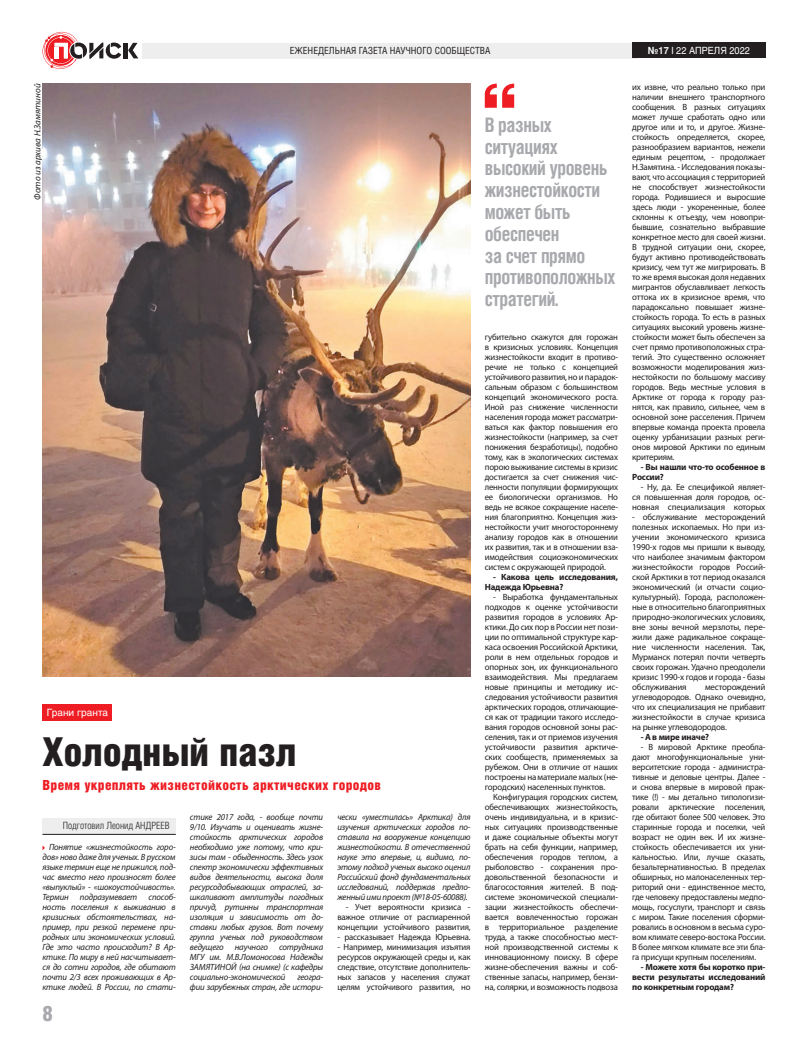
<style>
.page{position:relative;width:808px;height:1049px;background:#fff}
.page>*{position:absolute;margin:0;border:0;box-sizing:border-box;transform-origin:0 0}
.t1{font:40px "Helios Cond Black C";letter-spacing:-.01em;color:#231f20}
.t2{font:21.1px "Helios Cond Black C";color:#a8a9ad}
.t3{font:700 20px/21.8px "Helios Cond C";letter-spacing:-.02em;color:#a8a9ad;scale:.93 1}
.t4{font:14px "Helios Cond Black C";letter-spacing:.02em;color:#ee1d23}
.t5{font:10px "Helios Cond Light C";color:#231f20}
.t6{font:10px "Helios C";color:#fff}
.t7{font:9.8px "Helios Cond C";color:#231f20}
.t8{font:9.8px "Helios C";color:#fff;scale:.93 1}
.t9{font:9px/10px "Myriad Pro";letter-spacing:-.02em;color:#231f20;text-align:justify}
.t10{font:italic 9px/10px "Myriad Pro";letter-spacing:-.02em;color:#231f20;text-align:justify}
.t11{font:700 9px/10px "Myriad Pro";letter-spacing:-.02em;color:#231f20}
.t12{font:italic 9px "Myriad Pro";color:#231f20}
.s1{font-weight:700}
.s2{font-weight:700;color:#f2f3f4}
</style>
<div class="page">
<hr style="left:124px;top:43px;width:4px;height:15px;background:#231f20">
<svg style="left:128px;top:43px;width:10px;height:15px"></svg>
<svg style="left:43px;top:32px;width:78px;height:37px"></svg>
<div style="left:142px;top:43px;width:496px;height:16px;background:#eeeeef"></div>
<div style="left:632px;top:43px;width:133px;height:15px;background:#231f20"></div>
<svg style="left:485px;top:84px;width:29px;height:24px"></svg>
<div style="left:43px;top:705px;width:69px;height:16px;background:#ee1d23"></div>
<div style="left:43px;top:818px;width:133px;height:16px;background:#eeeeef"></div>
<hr style="left:43px;top:834px;width:133px;height:1px;background:#231f20">
<img style="left:43px;top:84px;width:427px;height:593px">
<p class="t7" style="left:290px;top:45px;width:202px">ЕЖЕНЕДЕЛЬНАЯ ГАЗЕТА НАУЧНОГО СООБЩЕСТВА</p>
<p class="t8" style="left:648px;top:44px;width:111px"><span class="s1">№</span><span class="s2">17</span> I 22 АПРЕЛЯ 2022</p>
<p class="t12" style="left:32px;top:200px;width:118px;rotate:-90deg">Фото из архива Н.Замятиной</p>
<p class="t6" style="left:47px;top:706px;width:63px">Грани гранта</p>
<h1 class="t1" style="left:43px;top:729px;width:256px">Холодный пазл</h1>
<h3 class="t4" style="left:43px;top:777px;width:340px">Время укреплять жизнестойкость арктических городов</h3>
<p class="t5" style="left:63px;top:820px;width:108px">Подготовил Леонид АНДРЕЕВ</p>
<p class="t10" style="left:337px;top:812px;width:135px">чески «уместилась» Арктика) для изучения арктических городов по&shy;ставила на вооружение концепцию жизнестойкости. В отечественной науке это впервые, и, видимо, по&shy;этому подход ученых высоко оценил Российский фонд фундаментальных исследований, поддержав предло&shy;женный ими проект (№18-05-60088).</p>
<p class="t9" style="left:337px;top:902px;width:135px;text-indent:9px">- Учет вероятности кризиса - важное отличие от распиаренной концепции устойчивого развития,</p>
<p class="t9" style="left:337px;top:932px;width:135px">- рассказывает Надежда Юрьевна.</p>
<p class="t9" style="left:337px;top:942px;width:135px">- Например, минимизация изъятия ресурсов окружающей среды и, как следствие, отсутствие дополнитель&shy;ных запасов у населения служат целям устойчивого развития, но</p>
<p class="t10" style="left:190px;top:812px;width:135px">стике 2017 года, - вообще почти 9/10. Изучать и оценивать жизне&shy;стойкость арктических городов необходимо уже потому, что кри&shy;зисы там - обыденность. Здесь узок спектр экономически эффективных видов деятельности, высока доля ресурсодобывающих отраслей, за&shy;шкаливают амплитуды погодных причуд, рутинны транспортная изоляция и зависимость от до&shy;ставки любых грузов. Вот почему группа ученых под руководством ведущего научного сотрудника МГУ им. М.В.Ломоносова Надежды ЗАМЯТИНОЙ (на снимке) (с кафедры социально-экономической</p>
<p class="t10" style="left:43px;top:842px;width:135px;text-indent:7px">Понятие «жизнестойкость горо&shy;дов» ново даже для ученых. В русском языке термин еще не прижился, под&shy;час вместо него произносят более «выпуклый» - «шокоустойчивость».<br>Термин подразумевает способ&shy;ность поселения к выживанию в кризисных обстоятельствах, на&shy;пример, при резкой перемене при&shy;родных или экономических условий.<br>Где это часто происходит? В Ар&shy;ктике. По миру в ней насчитывает&shy;ся до сотни городов, где обитают почти 2/3 всех проживающих в Ар&shy;ктике людей. В России, по стати-</p>
<p class="t10" style="left:190px;top:972px;width:135px;text-align:right">геогра-<br>фии зарубежных стран, где истори-</p>
<h2 class="t2" style="left:43px;top:1001px;width:12px">8</h2>
<h3 class="t3" style="left:485px;top:113px;width:142px">В разных ситуациях высокий уровень жизнестойкости может быть обеспечен<br>за счет прямо противоположных стратегий.</h3>
<p class="t9" style="left:485px;top:332px;width:135px">губительно скажутся для горожан в кризисных условиях. Концепция жизнестойкости входит в противо&shy;речие не только с концепцией устойчивого развития, но и парадок&shy;сальным образом с большинством концепций экономического роста.<br>Иной раз снижение численности населения города может рассматри&shy;ваться как фактор повышения его жизнестойкости (например, за счет понижения безработицы), подобно тому, как в экологических системах порою выживание системы в кризис достигается за счет снижения чис&shy;ленности популяции формирующих ее биологически организмов. Но ведь не всякое сокращение населе&shy;ния благоприятно. Концепция жиз&shy;нестойкости учит многостороннему анализу городов как в отношении их развития, так и в отношении вза&shy;имодействия социоэкономических систем с окружающей природой.</p>
<p class="t11" style="left:485px;top:572px;width:135px;text-indent:9px">- Какова цель исследования,<br>Надежда Юрьевна?</p>
<p class="t9" style="left:485px;top:592px;width:135px;text-indent:9px">- Выработка фундаментальных подходов к оценке устойчивости развития городов в условиях Ар&shy;ктики. До сих пор в России нет пози&shy;ции по оптимальной структуре кар&shy;каса освоения Российской Арктики, роли в нем отдельных городов и опорных зон, их функционального взаимодействия. Мы предлагаем новые принципы и методику ис&shy;следования устойчивости развития арктических городов, отличающие&shy;ся как от традиции такого исследо&shy;вания городов основной зоны рас&shy;селения, так и от приемов изучения устойчивости развития арктиче&shy;ских сообществ, применяемых за рубежом. Они в отличие от наших построены на материале малых (не&shy;городских) населенных пунктов.</p>
<p class="t9" style="left:485px;top:792px;width:135px;text-indent:9px">Конфигурация городских систем, обеспечивающих жизнестойкость, очень индивидуальна, и в кризис&shy;ных ситуациях производственные и даже социальные объекты могут брать на себя функции, например, обеспечения городов теплом, а рыболовство - сохранения про&shy;довольственной безопасности и благосостояния жителей. В под&shy;системе экономической специали&shy;зации жизнестойкость обеспечи&shy;вается вовлеченностью горожан в территориальное разделение труда, а также способностью мест&shy;ной производственной системы к инновационному поиску. В сфере жизне-обеспечения важны и соб&shy;ственные запасы, например, бензи&shy;на, солярки, и возможность подвоза</p>
<p class="t9" style="left:632px;top:82px;width:135px">их извне, что реально только при наличии внешнего транспортного сообщения. В разных ситуациях может лучше сработать одно или другое или и то, и другое. Жизне&shy;стойкость определяется, скорее, разнообразием вариантов, нежели единым рецептом, - продолжает Н.Замятина. - Исследования показы&shy;вают, что ассоциация с территорией не способствует жизнестойкости города. Родившиеся и выросшие здесь люди - укорененные, более склонны к отъезду, чем новопри&shy;бывшие, сознательно выбравшие конкретное место для своей жизни.<br>В трудной ситуации они, скорее, будут активно противодействовать кризису, чем тут же мигрировать. В то же время высокая доля недавних мигрантов обуславливает легкость оттока их в кризисное время, что парадоксально повышает жизне&shy;стойкость города. То есть в разных ситуациях высокий уровень жизне&shy;стойкости может быть обеспечен за счет прямо противоположных стра&shy;тегий. Это существенно осложняет возможности моделирования жиз&shy;нестойкости по большому массиву городов. Ведь местные условия в Арктике от города к городу раз&shy;нятся, как правило, сильнее, чем в основной зоне расселения. Причем впервые команда проекта провела оценку урбанизации разных реги&shy;онов мировой Арктики по единым критериям.</p>
<p class="t11" style="left:632px;top:462px;width:135px;text-indent:9px">- Вы нашли что-то особенное в<br>России?</p>
<p class="t9" style="left:632px;top:482px;width:135px;text-indent:9px">- Ну, да. Ее спецификой являет&shy;ся повышенная доля городов, ос&shy;новная специализация которых</p>
<p class="t9" style="left:632px;top:512px;width:135px">- обслуживание месторождений полезных ископаемых. Но при из&shy;учении экономического кризиса 1990-х годов мы пришли к выводу, что наиболее значимым фактором жизнестойкости городов Россий&shy;ской Арктики в тот период оказался экономический (и отчасти социо&shy;культурный). Города, расположен&shy;ные в относительно благоприятных природно-экологических условиях, вне зоны вечной мерзлоты, пере&shy;жили даже радикальное сокраще&shy;ние численности населения. Так, Мурманск потерял почти четверть своих горожан. Удачно преодолели кризис 1990-х годов и города - базы обслуживания</p>
<p class="t9" style="left:632px;top:682px;width:135px;text-indent:73px">месторождений углеводородов. Однако очевидно, что их специализация не прибавит жизнестойкости в случае кризиса на рынке углеводородов.</p>
<p class="t11" style="left:641px;top:732px;width:70px">- А в мире иначе?</p>
<p class="t9" style="left:632px;top:742px;width:135px;text-indent:9px">- В мировой Арктике преобла&shy;дают многофункциональные уни&shy;верситетские города - администра&shy;тивные и деловые центры. Далее - и снова впервые в мировой прак&shy;тике (!) - мы детально типологизи&shy;ровали арктические поселения, где обитают более 500 человек. Это старинные города и поселки, чей возраст не один век. И их жизне&shy;стойкость обеспечивается их уни&shy;кальностью. Или, лучше сказать, безальтернативностью. В пределах обширных, но малонаселенных тер&shy;риторий они - единственное место, где человеку предоставлены медпо&shy;мощь, госуслуги, транспорт и связь с миром. Такие поселения сформи&shy;ровались в основном в весьма суро&shy;вом климате северо-востока России.<br>В более мягком климате все эти бла&shy;га присущи крупным поселениям.</p>
<p class="t11" style="left:632px;top:962px;width:135px;text-align:justify;text-indent:9px">- Можете хотя бы коротко при&shy;вести результаты исследований по конкретным городам?</p>
</div>
